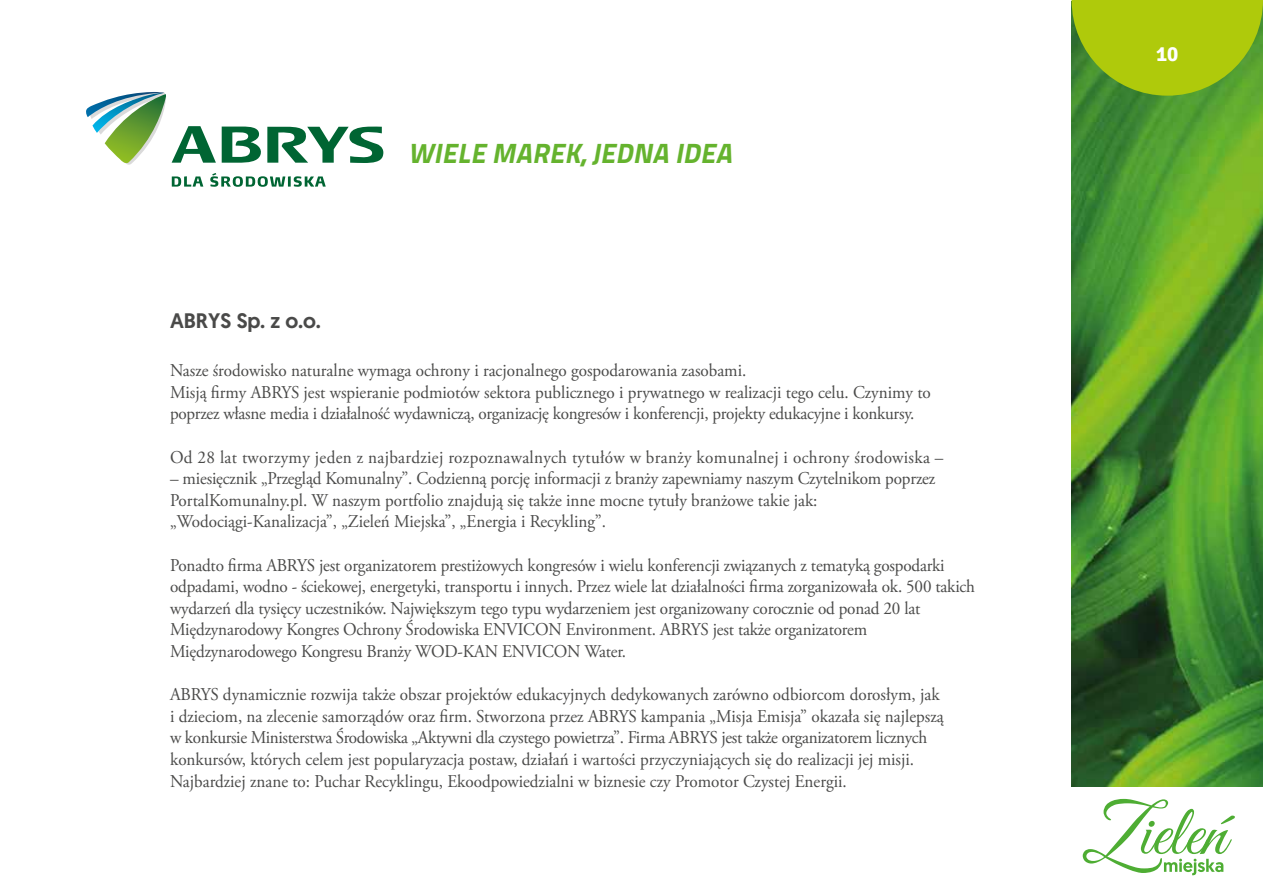
<style>
.page{position:relative;width:1263px;height:893px;background:#fff}
.page>*{position:absolute;margin:0;border:0;box-sizing:border-box;transform-origin:0 0}
.t1{font:italic 27.75px "Titillium Maps 29 L 999 wt";color:#65b32e}
.t2{font:500 21px "Geomanist";color:#4a4a49}
.t3{font:700 21px "Signika";color:#fff}
.t4{font:18px/21.6px "Adobe Garamond Pro";letter-spacing:-.01em;color:#4a4a49;scale:.95 1}
.t5{font:18px "Adobe Garamond Pro";letter-spacing:.02em;color:#4a4a49;scale:.95 1}
</style>
<div class="page">
<svg style="left:1083px;top:799px;width:152px;height:76px"></svg>
<img style="left:1071px;top:96px;width:192px;height:691px">
<svg style="left:172px;top:176px;width:31px;height:11px"></svg>
<svg style="left:222px;top:126px;width:162px;height:37px"></svg>
<svg style="left:86px;top:92px;width:130px;height:73px"></svg>
<svg style="left:210px;top:173px;width:116px;height:14px"></svg>
<svg style="left:1071px;top:0;width:192px;height:96px;background:#98bd13"></svg>
<h1 class="t1" style="left:408px;top:131px;width:333px">WIELE MAREK,JEDNA IDEA</h1>
<p class="t2" style="left:170px;top:306px;width:152px">ABRYS Sp. z o.o.</p>
<p class="t4" style="left:170px;top:360px;width:802px">Nasze środowisko naturalne wymaga ochrony i racjonalnego gospodarowania zasobami.<br>Misją firmy ABRYS jest wspieranie podmiotów sektora publicznego i prywatnego w realizacji tego celu. Czynimy to poprzez własne media i działalność wydawniczą, organizację kongresów i konferencji, projekty edukacyjne i konkursy.</p>
<p class="t5" style="left:170px;top:446px;width:816px">Od 28 lat tworzymy jeden z najbardziej rozpoznawalnych tytułów w branży komunalnej i ochrony środowiska –</p>
<p class="t4" style="left:170px;top:468px;width:807px">– miesięcznik „Przegląd Komunalny”. Codzienną porcję informacji z branży zapewniamy naszym Czytelnikom poprzez<br>PortalKomunalny.pl. W naszym portfolio znajdują się także inne mocne tytuły branżowe takie jak: „Wodociągi-Kanalizacja”, „Zieleń Miejska”, „Energia i Recykling”.</p>
<p class="t4" style="left:170px;top:555px;width:849px">Ponadto firma ABRYS jest organizatorem prestiżowych kongresów i wielu konferencji związanych z tematyką gospodarki odpadami, wodno - ściekowej, energetyki, transportu i innych. Przez wiele lat działalności firma zorganizowała ok. 500 takich wydarzeń dla tysięcy uczestników. Największym tego typu wydarzeniem jest organizowany corocznie od ponad 20 lat Międzynarodowy Kongres Ochrony Środowiska ENVICON Environment. ABRYS jest także organizatorem Międzynarodowego Kongresu Branży WOD-KAN ENVICON Water.</p>
<p class="t4" style="left:170px;top:684px;width:816px">ABRYS dynamicznie rozwija także obszar projektów edukacyjnych dedykowanych zarówno odbiorcom dorosłym, jak i dzieciom, na zlecenie samorządów oraz firm. Stworzona przez ABRYS kampania „Misja Emisja” okazała się najlepszą w konkursie Ministerstwa Środowiska „Aktywni dla czystego powietrza”. Firma ABRYS jest także organizatorem licznych konkursów, których celem jest popularyzacja postaw, działań i wartości przyczyniających się do realizacji jej misji.<br>Najbardziej znane to: Puchar Recyklingu, Ekoodpowiedzialni w biznesie czy Promotor Czystej Energii.</p>
<p class="t3" style="left:1156px;top:41px;width:24px">10</p>
</div>
